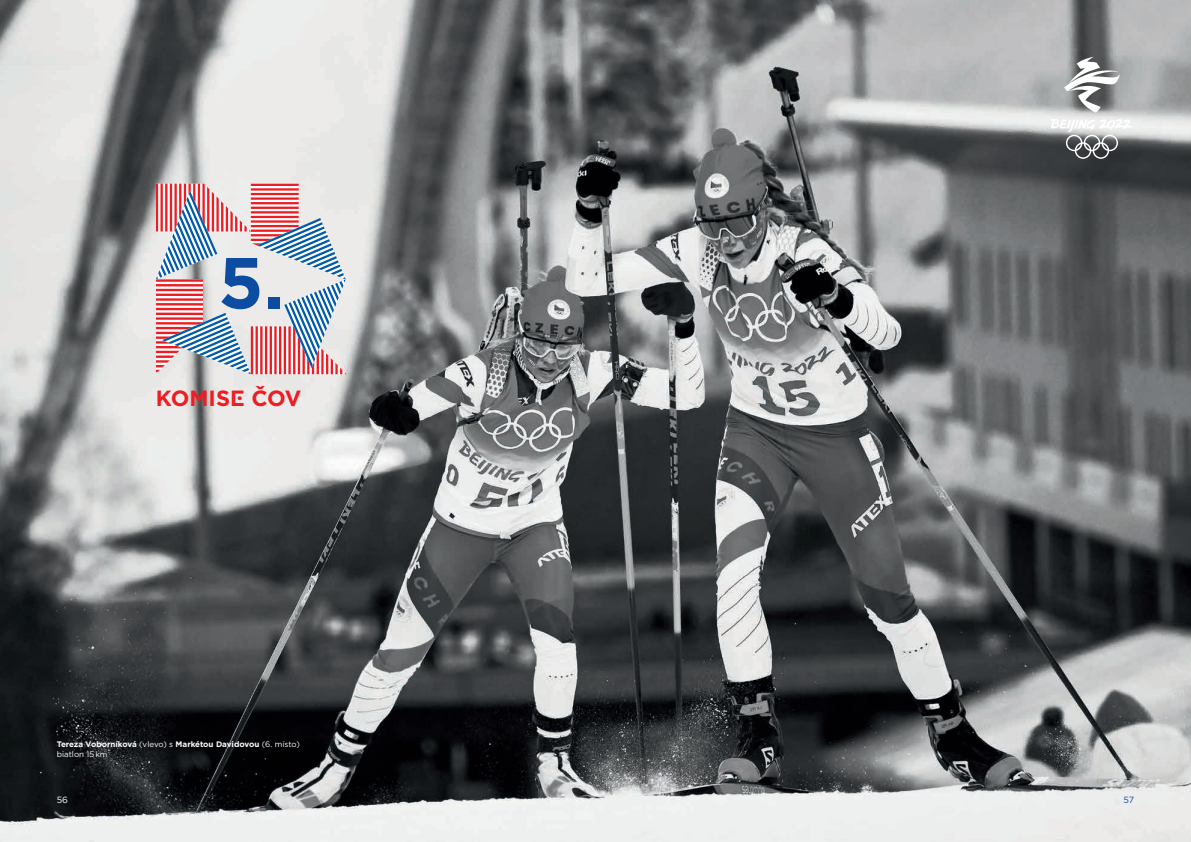
<style>
.page{position:relative;width:1191px;height:842px;background:#fff}
.page>*{position:absolute;margin:0;border:0;box-sizing:border-box;transform-origin:0 0}
.t1{font:700 72px "Gotham COV";color:#0d4da1}
.t2{font:700 22px "Gotham COV";color:#ee1d23}
.t3{font:9px "Gotham";color:#fff}
.t4{font:9px "Gotham";color:#0d4da1}
.Popisek{font:700 8px "Gotham";color:#fff}
.Popisek-2{font:8px "Gotham";color:#fff}
.s1{font-weight:400}
</style>
<div class="page">
<img style="left:0;top:0;width:1191px;height:842px">
<svg style="left:156px;top:183px;width:190px;height:193px"></svg>
<svg style="left:1064px;top:57px;width:55px;height:56px"></svg>
<svg style="left:1050px;top:119px;width:84px;height:40px"></svg>
<p class="t1" style="left:218px;top:235px;width:67px">5.</p>
<p class="t2" style="left:156px;top:383px;width:147px">KOMISE ČOV</p>
<p class="Popisek" style="left:57px;top:739px;width:245px">Tereza Voborníková <span class="s1">(vlevo) s</span> Markétou Davidovou <span class="s1">(6. místo)</span></p>
<p class="Popisek-2" style="left:57px;top:749px;width:52px">biatlon 15 km</p>
<p class="t3" style="left:57px;top:794px;width:13px">56</p>
<p class="t4" style="left:1123px;top:794px;width:12px">57</p>
</div>
